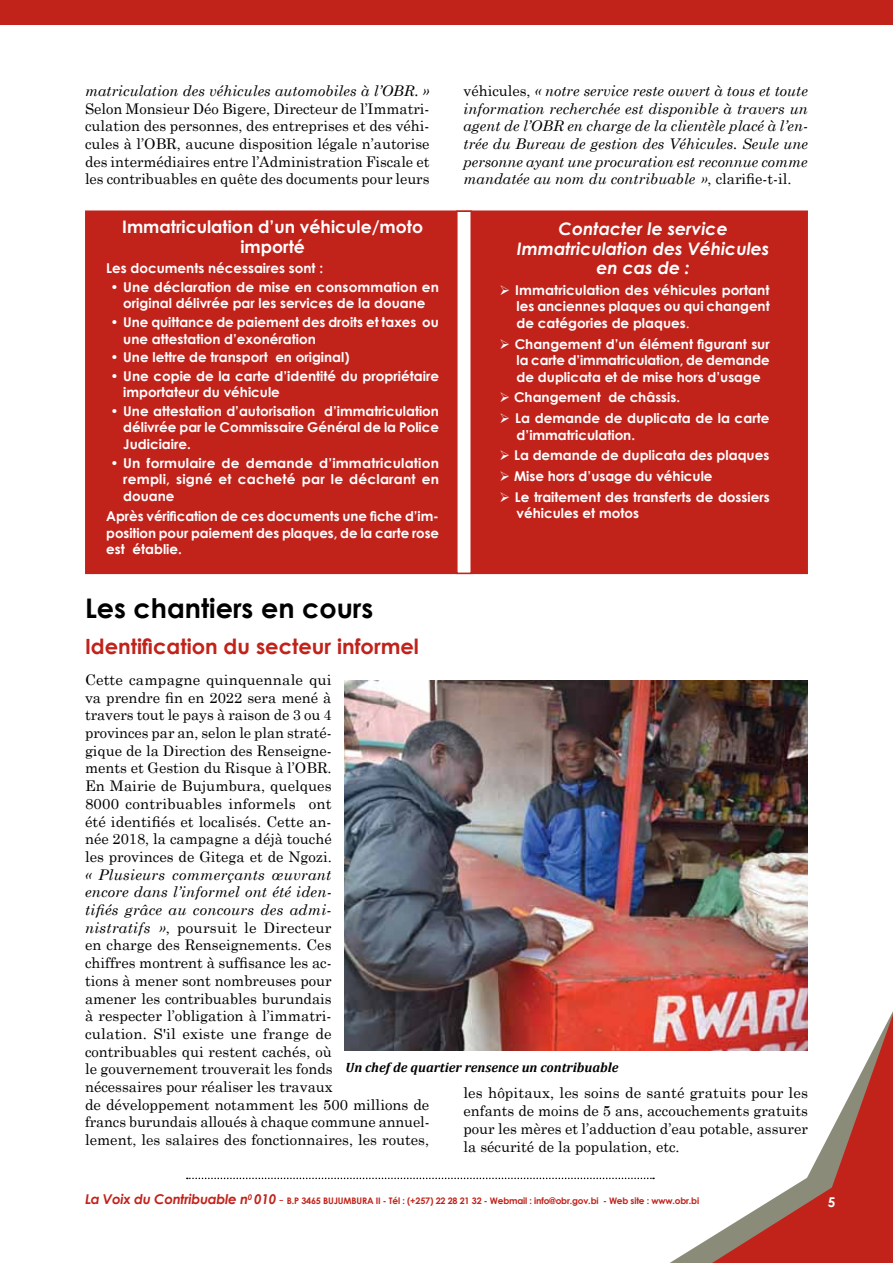
<style>
.page{position:relative;width:893px;height:1263px;background:#fff}
.page>*{position:absolute;margin:0;border:0;box-sizing:border-box;transform-origin:0 0}
.t1{font:700 27px "Century Gothic";color:#000}
.t2{font:700 21px "Century Gothic";color:#c1231b}
.t3{font:italic 700 17.25px/19.5px "Century Gothic";color:#fff;text-align:center}
.t4{font:700 17.25px/19.5px "Century Gothic";color:#fff;text-align:center}
.t5{font:14.7px/17.7px "Century Schoolbook";color:#000;text-align:justify}
.t6{font:italic 14.7px/17.7px "Century Schoolbook";color:#000;text-align:justify}
.t7{font:700 13.5px/16.5px "Century Gothic";color:#fff;text-align:justify}
.t8{font:italic 700 13.5px "Cambria";color:#000}
.t9{font:italic 700 13.5px "Century Gothic";letter-spacing:-.02em;color:#c1231b}
.t10{font:700 9px "Century Gothic";letter-spacing:-.02em;color:#c1231b}
.s1{font-style:normal}
.s2{font-weight:400}
.s3{font-style:italic}
.s4{font-style:italic;font-size:13.5px}
.s5{font-weight:400;font-size:13.5px}
</style>
<div class="page">
<svg style="left:577px;top:1011px;width:316px;height:252px"></svg>
<svg style="left:712px;top:1014px;width:181px;height:249px"></svg>
<svg style="left:187px;top:1177px;width:467px;height:2px"></svg>
<div style="left:0;top:0;width:893px;height:24px;background:#c1231b"></div>
<div style="left:85px;top:210px;width:723px;height:364px;background:#c1231b;border:2px solid #c1231b"></div>
<div style="left:456px;top:210px;width:16px;height:364px;background:#fff;border:2px solid #c1231b"></div>
<img style="left:344px;top:680px;width:464px;height:370px">
<p class="t6" style="left:85px;top:81px;width:346px">matriculation des véhicules automobiles à l’OBR. »</p>
<p class="t5" style="left:85px;top:98px;width:346px">Selon Monsieur Déo Bigere, Directeur de l’Immatri&shy;culation des personnes, des entreprises et des véhi&shy;cules à l’OBR, aucune disposition légale n’autorise des intermédiaires entre l’Administration Fiscale et les contribuables en quête des documents pour leurs</p>
<p class="t4" style="left:122px;top:216px;width:302px">Immatriculation d’un véhicule/moto importé</p>
<p class="t7" style="left:106px;top:259px;width:218px">Les documents nécessaires sont :</p>
<p class="t7" style="left:111px;top:278px;width:330px;text-align:center">• Une déclaration de mise en consommation en original délivrée par les services de la douane</p>
<p class="t7" style="left:123px;top:313px;width:317px;text-indent:-13px">• Une quittance de paiement des droits et taxes ou une attestation d’exonération</p>
<p class="t7" style="left:111px;top:348px;width:241px">• Une lettre de transport en original)</p>
<p class="t7" style="left:123px;top:367px;width:317px;text-indent:-13px">• Une copie de la carte d’identité du propriétaire importateur du véhicule</p>
<p class="t7" style="left:123px;top:402px;width:317px;text-indent:-13px">• Une attestation d’autorisation d’immatriculation délivrée par le Commissaire Général de la Police Judiciaire.</p>
<p class="t7" style="left:123px;top:454px;width:317px;text-indent:-13px">• Un formulaire de demande d’immatriculation rempli, signé et cacheté par le déclarant en douane</p>
<p class="t7" style="left:106px;top:507px;width:334px">Après vérification de ces documents une fiche d’im&shy;position pour paiement des plaques, de la carte rose est établie.</p>
<h1 class="t1" style="left:85px;top:587px;width:290px">Les chantiers en cours</h1>
<h2 class="t2" style="left:85px;top:630px;width:335px">Identification du secteur informel</h2>
<p class="t6" style="left:463px;top:81px;width:346px"><span class="s1">véhicules,</span> « notre service reste ouvert à tous et toute information recherchée est disponible à travers un agent de l’OBR en charge de la clientèle placé à l’en&shy;trée du Bureau de gestion des Véhicules. Seule une personne ayant une procuration est reconnue comme mandatée au nom du contribuable »<span class="s1">, clarifie-t-il.</span></p>
<p class="t3" style="left:517px;top:218px;width:254px">Contacter le service<br>Immatriculation des Véhicules en cas de :</p>
<p class="t7" style="left:517px;top:281px;width:255px;text-indent:-17px">➢ Immatriculation des véhicules portant les anciennes plaques ou qui changent de catégories de plaques<span class="s2">.</span></p>
<p class="t7" style="left:517px;top:335px;width:255px;text-indent:-17px">➢ Changement d’un élément figurant sur la carte d’immatriculation, de demande de duplicata et de mise hors d’usage</p>
<p class="t7" style="left:500px;top:389px;width:182px">➢ Changement de châssis.</p>
<p class="t7" style="left:517px;top:409px;width:254px;text-indent:-17px">➢ La demande de duplicata de la carte d’immatriculation.</p>
<p class="t7" style="left:500px;top:447px;width:271px">➢ La demande de duplicata des plaques</p>
<p class="t7" style="left:500px;top:467px;width:214px">➢ Mise hors d’usage du véhicule</p>
<p class="t7" style="left:517px;top:488px;width:254px;text-indent:-17px">➢ Le traitement des transferts de dossiers véhicules et motos</p>
<p class="t5" style="left:85px;top:669px;width:248px">Cette campagne quinquennale qui va prendre fin en 2022 sera mené à travers tout le pays à raison de 3 ou 4 provinces par an, selon le plan straté&shy;gique de la Direction des Renseigne&shy;ments et Gestion du Risque à l’OBR.<br>En Mairie de Bujumbura, quelques 8000 contribuables informels ont été identifiés et localisés. Cette an&shy;née 2018, la campagne a déjà touché les provinces de Gitega et de Ngozi.</p>
<p class="t5" style="left:85px;top:864px;width:346px;text-align:left"><span class="s3">« Plusieurs commerçants œuvrant<br>encore dans l’informel ont été iden-<br>tifiés grâce au concours des admi-<br>nistratifs »</span>, poursuit le Directeur<br>en charge des Renseignements. Ces<br>chiffres montrent à suffisance les ac-<br>tions à mener sont nombreuses pour<br>amener les contribuables burundais<br>à respecter l’obligation à l’immatri-<br>culation. S'il existe une frange de<br>contribuables qui restent cachés, où<br>le gouvernement trouverait les fonds<br>nécessaires pour réaliser les travaux<br>de développement notamment les 500 millions de francs burundais alloués à chaque commune annuel&shy;lement, les salaires des fonctionnaires, les routes,</p>
<p class="t8" style="left:345px;top:1057px;width:274px">Un chef de quartier rensence un contribuable</p>
<p class="t5" style="left:463px;top:1083px;width:346px">les hôpitaux, les soins de santé gratuits pour les enfants de moins de 5 ans, accouchements gratuits pour les mères et l’adduction d’eau potable, assurer la sécurité de la population, etc.</p>
<p class="t10" style="left:248px;top:1194px;width:453px"><sup>0</sup> <span class="s4">010</span> <span class="s5">-</span> B.P 3465 BUJUMBURA II - Tél : (+257) 22 28 21 32 - Webmail : info@obr.gov.bi - Web site : www.obr.bi</p>
<p class="t9" style="left:85px;top:1189px;width:165px">La Voix du Contribuable n</p>
<p class="t7" style="left:828px;top:1193px;width:9px">5</p>
</div>
